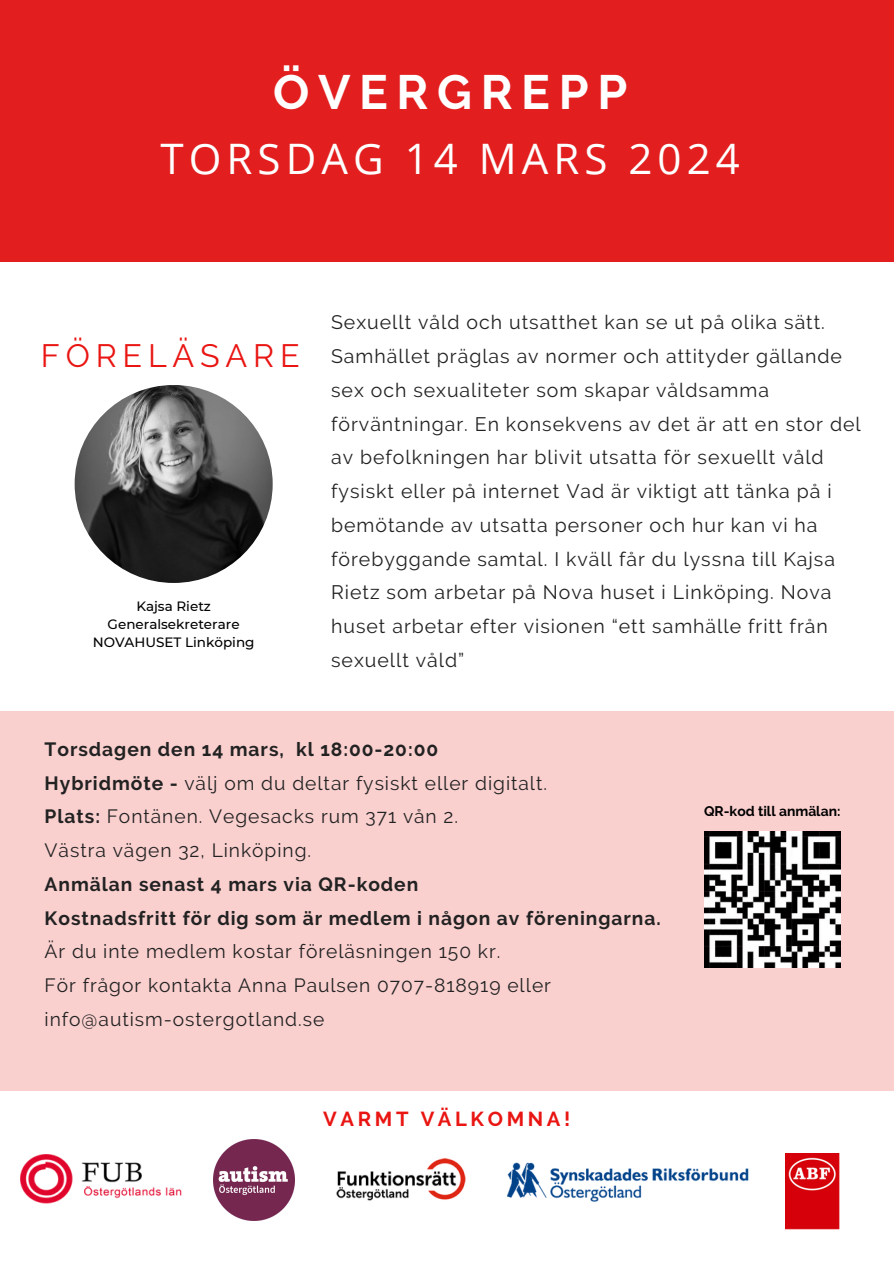
<style>
.page{position:relative;width:894px;height:1264px;background:#fff}
.page>*{position:absolute;margin:0;border:0;box-sizing:border-box;transform-origin:0 0}
.t1{font:700 48px "Raleway";letter-spacing:.18em;color:#fff}
.t2{font:42px "Open Sans";letter-spacing:.12em;color:#fff}
.t3{font:32.25px "Raleway";letter-spacing:.18em;color:#e91512}
.t4{font:700 20.25px "Raleway";letter-spacing:.18em;color:#e91512}
.t5{font:19.5px/33.8px "Raleway";letter-spacing:.05em;color:#222}
.t6{font:19.2px/33.8px "Raleway";letter-spacing:.05em;color:#222}
.t7{font:700 19.2px "Raleway";letter-spacing:.05em;color:#222}
.t8{font:700 13.8px "Raleway";color:#000}
.t9{font:500 13.5px "Montserrat";color:#000}
.s1{font-weight:700}
</style>
<div class="page">
<div style="left:0;top:0;width:893px;height:261px;background:#e21e1f"></div>
<div style="left:0;top:711px;width:893px;height:379px;background:#fad0cf"></div>
<img style="left:21px;top:1154px;width:161px;height:50px">
<img style="left:75px;top:385px;width:197px;height:198px;border-radius:50%">
<img style="left:336px;top:1158px;width:130px;height:43px">
<img style="left:214px;top:1139px;width:81px;height:81px">
<img style="left:507px;top:1162px;width:241px;height:40px">
<img style="left:785px;top:1153px;width:55px;height:77px">
<img style="left:704px;top:831px;width:136px;height:136px">
<p class="t1" style="left:273px;top:64px;width:355px">ÖVERGREPP</p>
<p class="t2" style="left:160px;top:129px;width:580px">TORSDAG 14 MARS 2024</p>
<p class="t3" style="left:41px;top:337px;width:260px">FÖRELÄSARE</p>
<p class="t9" style="left:136px;top:598px;width:76px">Kajsa Rietz</p>
<p class="t9" style="left:108px;top:616px;width:133px">Generalsekreterare</p>
<p class="t9" style="left:93px;top:634px;width:163px">NOVAHUSET Linköping</p>
<p class="t5" style="left:331px;top:305px;width:531px">Sexuellt våld och utsatthet kan se ut på olika sätt.<br>Samhället präglas av normer och attityder gällande sex och sexualiteter som skapar våldsamma förväntningar. En konsekvens av det är att en stor del av befolkningen har blivit utsatta för sexuellt våld fysiskt eller på internet Vad är viktigt att tänka på i bemötande av utsatta personer och hur kan vi ha förebyggande samtal. I kväll får du lyssna till Kajsa Rietz som arbetar på Nova huset i Linköping. Nova huset arbetar efter visionen “ett samhälle fritt från sexuellt våld”</p>
<p class="t7" style="left:45px;top:737px;width:395px">Torsdagen den 14 mars, kl 18:00-20:00</p>
<p class="t6" style="left:45px;top:766px;width:504px"><span class="s1">Hybridmöte -</span> välj om du deltar fysiskt eller digitalt.</p>
<p class="t6" style="left:45px;top:799px;width:415px"><span class="s1">Plats:</span> Fontänen. Vegesacks rum 371 vån 2.</p>
<p class="t6" style="left:45px;top:833px;width:268px">Västra vägen 32, Linköping.</p>
<p class="t7" style="left:45px;top:872px;width:375px">Anmälan senast 4 mars via QR-koden</p>
<p class="t7" style="left:45px;top:906px;width:617px">Kostnadsfritt för dig som är medlem i någon av föreningarna.</p>
<p class="t6" style="left:45px;top:934px;width:457px">Är du inte medlem kostar föreläsningen 150 kr.</p>
<p class="t6" style="left:45px;top:968px;width:507px">För frågor kontakta Anna Paulsen 0707-818919 eller info@autism-ostergotland.se</p>
<p class="t4" style="left:323px;top:1106px;width:248px">VARMT VÄLKOMNA!</p>
<p class="t8" style="left:704px;top:803px;width:138px">QR-kod till anmälan:</p>
</div>
